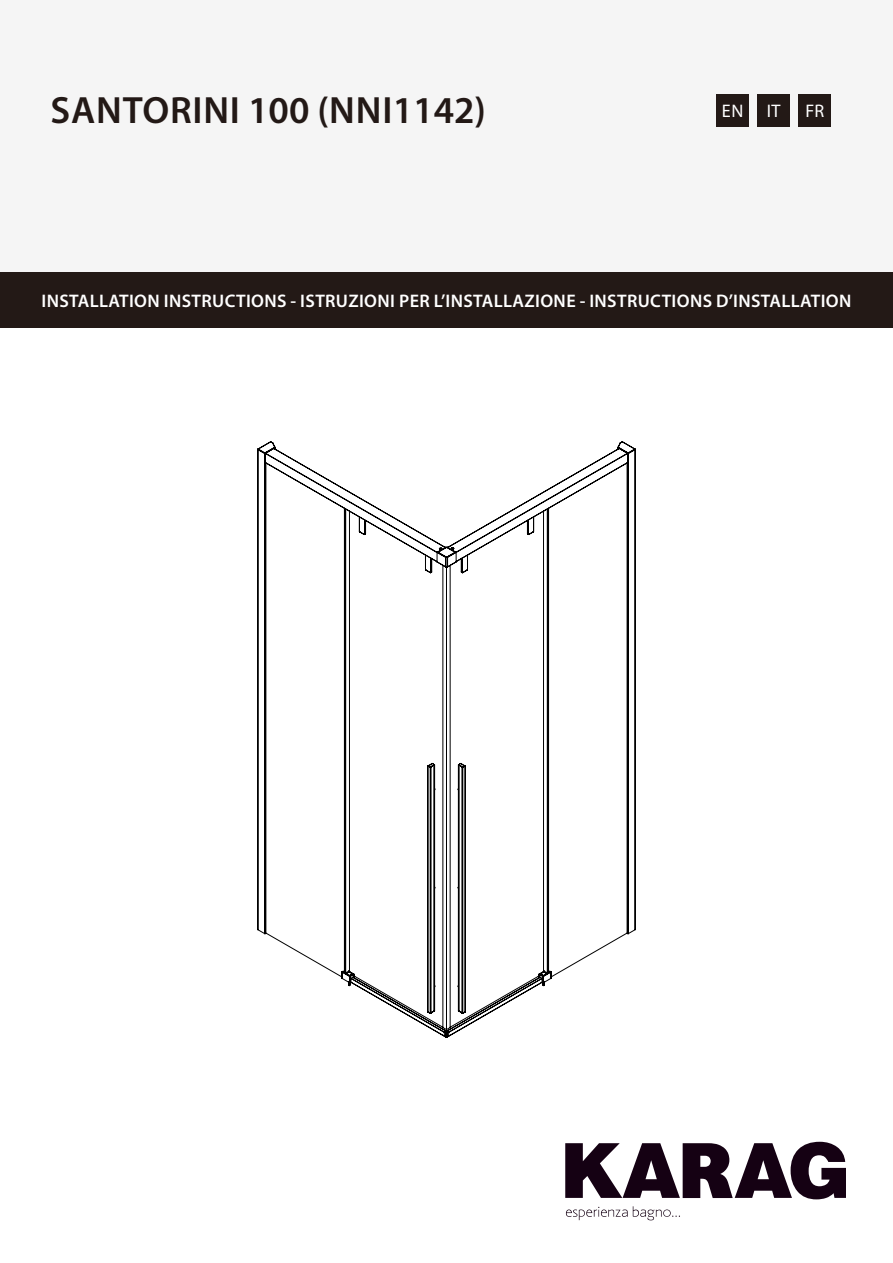
<style>
.page{position:relative;width:893px;height:1263px;background:#fff}
.page>*{position:absolute;margin:0;border:0;box-sizing:border-box;transform-origin:0 0}
.t1{font:600 38.1px "Myriad Pro";letter-spacing:.02em;color:#231916}
.t2{font:600 18.3px "Myriad Pro";letter-spacing:.02em;color:#fff}
.t3{font:18.3px "Myriad Pro";color:#fff}
</style>
<div class="page">
<svg style="left:257px;top:441px;width:378px;height:596px"></svg>
<div style="left:0;top:0;width:893px;height:300px;background:#f5f5f5"></div>
<svg style="left:565px;top:1142px;width:281px;height:57px"></svg>
<svg style="left:566px;top:1206px;width:114px;height:14px"></svg>
<div style="left:716px;top:94px;width:33px;height:33px;background:#231916"></div>
<div style="left:757px;top:94px;width:33px;height:33px;background:#231916"></div>
<div style="left:798px;top:94px;width:33px;height:33px;background:#231916"></div>
<div style="left:0;top:273px;width:893px;height:55px;background:#231916"></div>
<h1 class="t1" style="left:51px;top:95px;width:437px">SANTORINI 100 (NNI1142)</h1>
<p class="t3" style="left:722px;top:104px;width:23px">EN</p>
<p class="t3" style="left:767px;top:104px;width:15px">IT</p>
<p class="t3" style="left:805px;top:104px;width:21px">FR</p>
<p class="t2" style="left:42px;top:293px;width:811px">INSTALLATION INSTRUCTIONS - ISTRUZIONI PER L’INSTALLAZIONE - INSTRUCTIONS D’INSTALLATION</p>
</div>
